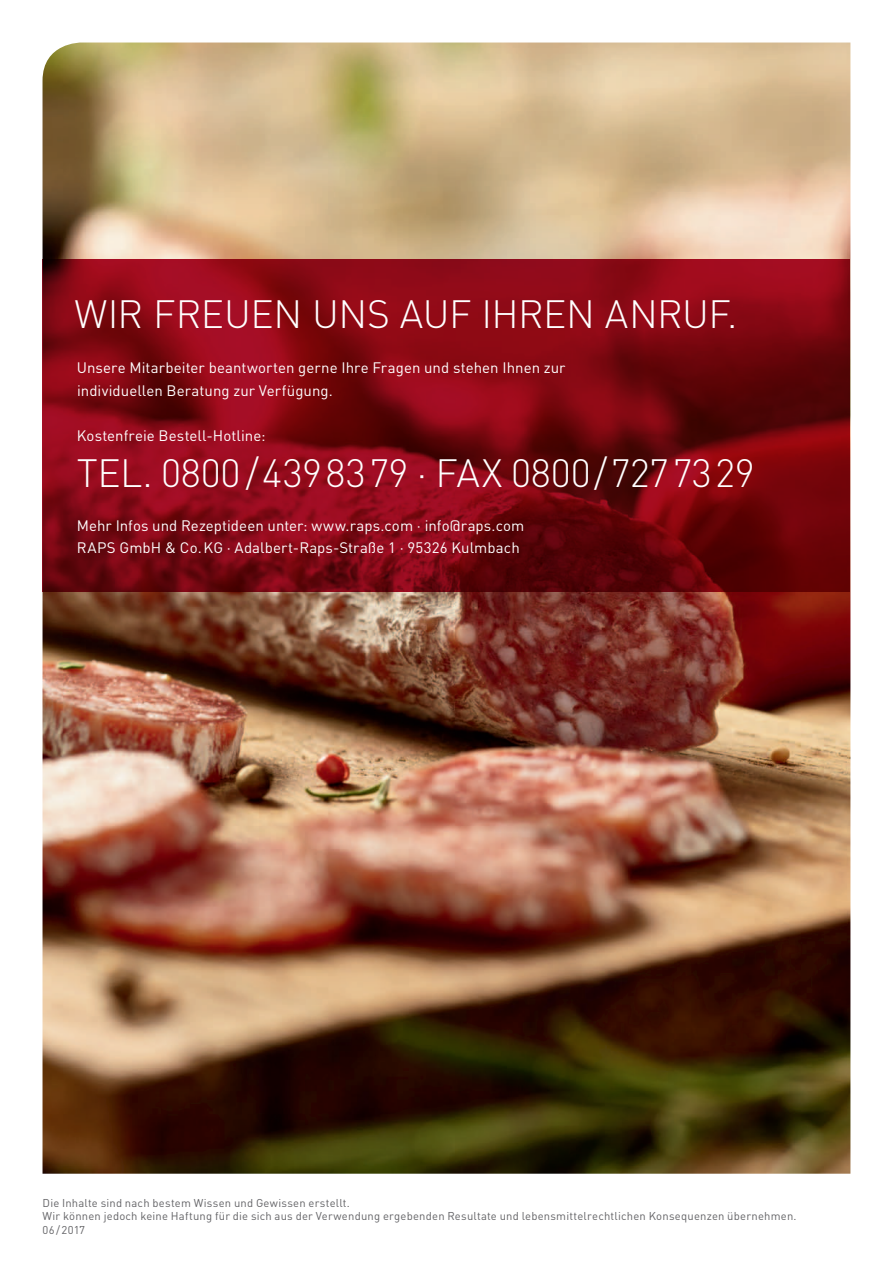
<style>
.page{position:relative;width:893px;height:1263px;background:#fff}
.page>*{position:absolute;margin:0;border:0;box-sizing:border-box;transform-origin:0 0}
.t1{font:300 39px "DIN Pro";letter-spacing:-.005em;color:#fff}
.t2{font:15px/22.5px "DIN Pro";letter-spacing:.005em;color:#fff}
.t3{font:11.25px/13.5px "DIN Pro";letter-spacing:.02em;color:#636366}
</style>
<div class="page">
<img style="left:43px;top:43px;width:807px;height:1131px">
<svg style="left:43px;top:259px;width:807px;height:333px;background:#7d0712"></svg>
<h1 class="t1" style="left:74px;top:284px;width:103px">WIR FREUE</h1>
<h1 class="t1" style="left:273px;top:284px;width:151px">N UNS AUF</h1>
<h1 class="t1" style="left:481px;top:284px;width:34px">IHRE</h1>
<h1 class="t1" style="left:566px;top:284px;width:173px">N ANRUF.</h1>
<p class="t2" style="left:77px;top:355px;width:490px">Unsere Mitarbeiter beantworten gerne Ihre Fragen und stehen Ihnen zur individuellen Beratung zur Verfügung.</p>
<p class="t2" style="left:77px;top:423px;width:190px">Kostenfreie Bestell-Hotline:</p>
<h1 class="t1" style="left:77px;top:443px;width:680px">TEL. 0800 /4398379 · FAX 0800/7277329</h1>
<p class="t2" style="left:77px;top:513px;width:449px">Mehr Infos und Rezeptideen unter: www.raps.com · info@raps.com<br>RAPS GmbH &amp; Co.KG · Adalbert-Raps-Straße 1 · 95326 Kulmbach</p>
<p class="t3" style="left:43px;top:1195px;width:756px">Die Inhalte sind nach bestem Wissen und Gewissen erstellt.<br>Wir können jedoch keine Haftung für die sich aus der Verwendung ergebenden Resultate und lebensmittelrechtlichen Konsequenzen übernehmen.<br>06/2017</p>
</div>
